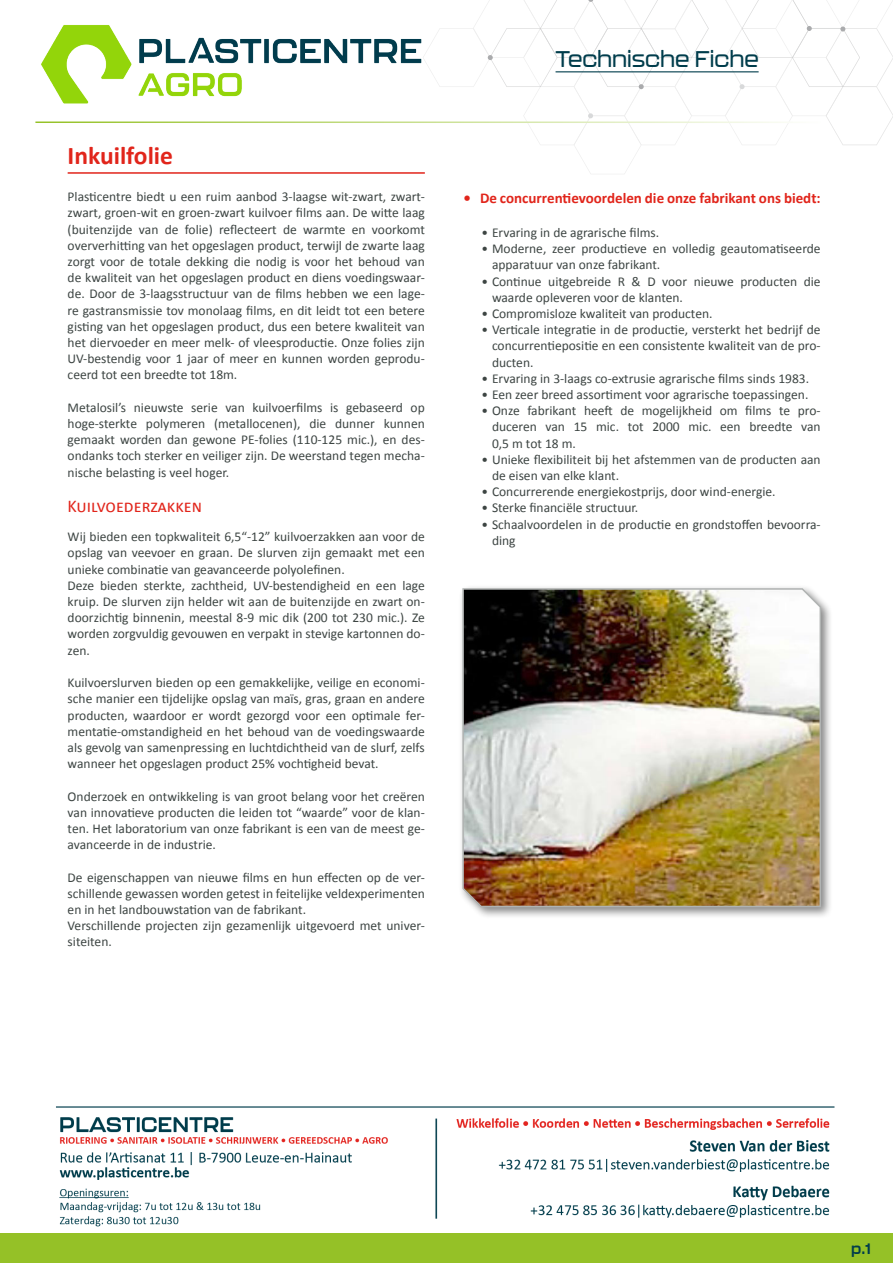
<style>
.page{position:relative;width:893px;height:1263px;background:#fff}
.page>*{position:absolute;margin:0;border:0;box-sizing:border-box;transform-origin:0 0}
.t1{font:700 25.5px "Calibri";color:#e1251b}
.t2{font:500 22.5px "Kallisto";color:#003d4c}
.t3{font:18px "Calibri";color:#e1251b}
.t4{font:700 15px "Calibri";color:#e1251b}
.t5{font:700 15px "Kallisto";color:#003d4c}
.t6{font:13.5px/16.2px "Calibri";color:#3d4543;text-align:justify}
</style>
<div class="page">
<img style="left:56px;top:1106px;width:779px;height:121px">
<hr style="left:68px;top:172px;width:357px;height:2px;background:#e1251b">
<div style="left:458px;top:584px;width:376px;height:335px;background:#000;opacity:.48"></div>
<img style="left:462px;top:587px;width:360px;height:321px">
<svg style="left:423px;top:0;width:470px;height:174px"></svg>
<img style="left:41px;top:14px;width:393px;height:101px">
<hr style="left:35px;top:121px;width:786px;height:2px;background:#fff">
<hr style="left:556px;top:71px;width:203px;height:1px;background:#003d4c">
<div style="left:0;top:1233px;width:893px;height:30px;background:#95c127"></div>
<h1 class="t1" style="left:68px;top:139px;width:107px">Inkuilfolie</h1>
<p class="t6" style="left:68px;top:189px;width:359px">Plasticentre biedt u een ruim aanbod 3-laagse wit-zwart, zwart&shy;zwart, groen-wit en groen-zwart kuilvoer films aan. De witte laag (buitenzijde van de folie) reflecteert de warmte en voorkomt oververhitting van het opgeslagen product, terwijl de zwarte laag zorgt voor de totale dekking die nodig is voor het behoud van de kwaliteit van het opgeslagen product en diens voedingswaar&shy;de. Door de 3-laagsstructuur van de films hebben we een lage&shy;re gastransmissie tov monolaag films, en dit leidt tot een betere gisting van het opgeslagen product, dus een betere kwaliteit van het diervoeder en meer melk- of vleesproductie. Onze folies zijn UV-bestendig voor 1 jaar of meer en kunnen worden geprodu&shy;ceerd tot een breedte tot 18m.</p>
<p class="t6" style="left:68px;top:399px;width:359px">Metalosil’s nieuwste serie van kuilvoerfilms is gebaseerd op hoge-sterkte polymeren (metallocenen), die dunner kunnen gemaakt worden dan gewone PE-folies (110-125 mic.), en des&shy;ondanks toch sterker en veiliger zijn. De weerstand tegen mecha&shy;nische belasting is veel hoger.</p>
<h3 class="t3" style="left:68px;top:495px;width:136px">Kuilvoederzakken</h3>
<p class="t6" style="left:68px;top:529px;width:359px;text-align:left">Wij bieden een topkwaliteit 6,5“-12” kuilvoerzakken aan voor de opslag van veevoer en graan. De slurven zijn gemaakt met een unieke combinatie van geavanceerde polyolefinen.<br>Deze bieden sterkte, zachtheid, UV-bestendigheid en een lage kruip. De slurven zijn helder wit aan de buitenzijde en zwart on&shy;doorzichtig binnenin, meestal 8-9 mic dik (200 tot 230 mic.). Ze worden zorgvuldig gevouwen en verpakt in stevige kartonnen do&shy;zen.</p>
<p class="t6" style="left:68px;top:674px;width:359px">Kuilvoerslurven bieden op een gemakkelijke, veilige en economi&shy;sche manier een tijdelijke opslag van maïs, gras, graan en andere producten, waardoor er wordt gezorgd voor een optimale fer&shy;mentatie-omstandigheid en het behoud van de voedingswaarde als gevolg van samenpressing en luchtdichtheid van de slurf, zelfs wanneer het opgeslagen product 25% vochtigheid bevat.</p>
<p class="t6" style="left:68px;top:788px;width:359px">Onderzoek en ontwikkeling is van groot belang voor het creëren van innovatieve producten die leiden tot “waarde” voor de klan&shy;ten. Het laboratorium van onze fabrikant is een van de meest ge&shy;avanceerde in de industrie.</p>
<p class="t6" style="left:68px;top:869px;width:359px;text-align:left">De eigenschappen van nieuwe films en hun effecten op de ver&shy;schillende gewassen worden getest in feitelijke veldexperimenten en in het landbouwstation van de fabrikant.<br>Verschillende projecten zijn gezamenlijk uitgevoerd met univer&shy;siteiten.</p>
<h2 class="t2" style="left:556px;top:46px;width:205px">Technische Fiche</h2>
<p class="t4" style="left:463px;top:188px;width:359px">• De concurrentievoordelen die onze fabrikant ons biedt:</p>
<p class="t6" style="left:481px;top:224px;width:179px">• Ervaring in de agrarische films.</p>
<p class="t6" style="left:492px;top:241px;width:330px;text-indent:-11px">• Moderne, zeer productieve en volledig geautomatiseerde apparatuur van onze fabrikant.</p>
<p class="t6" style="left:492px;top:273px;width:330px;text-indent:-11px">• Continue uitgebreide R &amp; D voor nieuwe producten die waarde opleveren voor de klanten.</p>
<p class="t6" style="left:481px;top:305px;width:233px">• Compromisloze kwaliteit van producten.</p>
<p class="t6" style="left:492px;top:322px;width:330px;text-indent:-11px">• Verticale integratie in de productie, versterkt het bedrijf de concurrentiepositie en een consistente kwaliteit van de pro&shy;ducten.</p>
<p class="t6" style="left:481px;top:370px;width:329px">• Ervaring in 3-laags co-extrusie agrarische films sinds 1983.</p>
<p class="t6" style="left:481px;top:386px;width:328px">• Een zeer breed assortiment voor agrarische toepassingen.</p>
<p class="t6" style="left:492px;top:403px;width:330px;text-indent:-11px">• Onze fabrikant heeft de mogelijkheid om films te pro&shy;duceren van 15 mic. tot 2000 mic. een breedte van 0,5 m tot 18 m.</p>
<p class="t6" style="left:492px;top:451px;width:330px;text-indent:-11px">• Unieke flexibiliteit bij het afstemmen van de producten aan de eisen van elke klant.</p>
<p class="t6" style="left:481px;top:484px;width:296px">• Concurrerende energiekostprijs, door wind-energie.</p>
<p class="t6" style="left:481px;top:500px;width:158px">• Sterke financiële structuur.</p>
<p class="t6" style="left:492px;top:516px;width:330px;text-indent:-11px">• Schaalvoordelen in de productie en grondstoffen bevoorra&shy;ding</p>
<p class="t5" style="left:851px;top:1240px;width:21px">p.1</p>
</div>
